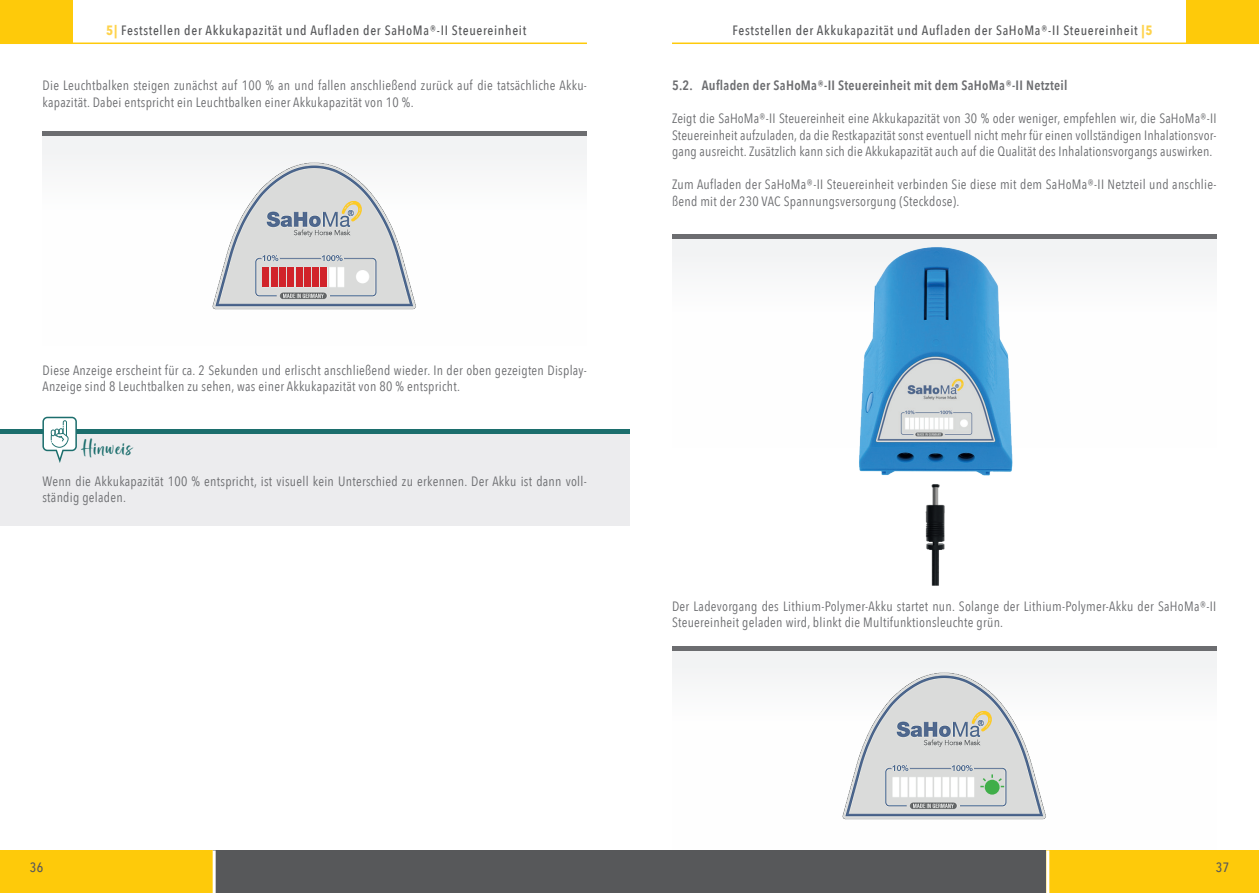
<style>
.page{position:relative;width:1259px;height:893px;background:#fff}
.page>*{position:absolute;margin:0;border:0;box-sizing:border-box;transform-origin:0 0}
.t1{font:18px "Astral Sisters";letter-spacing:.05em;color:#1c6e6d}
.t2{font:13.5px/16.5px "Avenir Next Condensed";letter-spacing:.02em;color:#6c6d70}
.t3{font:500 13.5px "Avenir Next Condensed";letter-spacing:.05em;color:#57585a}
.t4{font:600 13.5px "Avenir Next Condensed";letter-spacing:.02em;color:#6c6d70}
.s1{font-weight:700;color:#fed34c}
</style>
<div class="page">
<div style="left:0;top:850px;width:1259px;height:43px;background:#57585a"></div>
<div style="left:0;top:850px;width:213px;height:43px;background:#feca0a"></div>
<div style="left:1046px;top:850px;width:213px;height:43px;background:#feca0a"></div>
<hr style="left:213px;top:850px;width:3px;height:43px;background:#fff">
<hr style="left:1046px;top:850px;width:3px;height:43px;background:#fff">
<div style="left:0;top:0;width:72px;height:43px;background:#feca0a"></div>
<div style="left:1186px;top:0;width:73px;height:43px;background:#feca0a"></div>
<hr style="left:0;top:43px;width:587px;height:1px;background:#feca0a">
<hr style="left:672px;top:43px;width:587px;height:1px;background:#feca0a">
<hr style="left:43px;top:132px;width:544px;height:4px;background:#6c6d70">
<div style="left:0;top:432px;width:629px;height:94px;background:#ececee"></div>
<div style="left:0;top:429px;width:629px;height:5px;background:#1c6e6d"></div>
<svg style="left:42px;top:417px;width:35px;height:46px"></svg>
<hr style="left:672px;top:234px;width:544px;height:4px;background:#6c6d70">
<div style="left:672px;top:646px;width:544px;height:5px;background:#6c6d70"></div>
<img style="left:854px;top:245px;width:162px;height:341px">
<img style="left:202px;top:155px;width:223px;height:155px">
<div style="left:262px;top:267px;width:7px;height:20px;background:#d1232a"></div>
<img style="left:832px;top:665px;width:223px;height:155px">
<div style="left:984px;top:780px;width:15px;height:15px;background:#40ae49;border-radius:50%"></div>
<svg style="left:980px;top:774px;width:24px;height:13px"></svg>
<div style="left:271px;top:267px;width:6px;height:20px;background:#d1232a"></div>
<div style="left:279px;top:267px;width:7px;height:20px;background:#d1232a"></div>
<div style="left:287px;top:267px;width:7px;height:20px;background:#d1232a"></div>
<div style="left:296px;top:267px;width:6px;height:20px;background:#d1232a"></div>
<div style="left:304px;top:267px;width:7px;height:20px;background:#d1232a"></div>
<div style="left:312px;top:267px;width:7px;height:20px;background:#d1232a"></div>
<div style="left:320px;top:267px;width:7px;height:20px;background:#d1232a"></div>
<p class="t3" style="left:106px;top:22px;width:421px"><span class="s1">5|</span> Feststellen der Akkukapazität und Aufladen der SaHoMa®-II Steuereinheit</p>
<p class="t3" style="left:732px;top:22px;width:421px">Feststellen der Akkukapazität und Aufladen der SaHoMa®-II Steuereinheit <span class="s1">|5</span></p>
<p class="t2" style="left:43px;top:76px;width:546px">Die Leuchtbalken steigen zunächst auf 100 % an und fallen anschließend zurück auf die tatsächliche Akku&shy;kapazität. Dabei entspricht ein Leuchtbalken einer Akkukapazität von 10 %.</p>
<p class="t2" style="left:43px;top:361px;width:546px">Diese Anzeige erscheint für ca. 2 Sekunden und erlischt anschließend wieder. In der oben gezeigten Display-<br>Anzeige sind 8 Leuchtbalken zu sehen, was einer Akkukapazität von 80 % entspricht.</p>
<h1 class="t1" style="left:81px;top:436px;width:52px">Hinweis</h1>
<p class="t2" style="left:42px;top:472px;width:546px">Wenn die Akkukapazität 100 % entspricht, ist visuell kein Unterschied zu erkennen. Der Akku ist dann voll&shy;ständig geladen.</p>
<p class="t4" style="left:672px;top:74px;width:397px">5.2. Aufladen der SaHoMa®-II Steuereinheit mit dem SaHoMa®-II Netzteil</p>
<p class="t2" style="left:672px;top:109px;width:546px;text-align:justify">Zeigt die SaHoMa®-II Steuereinheit eine Akkukapazität von 30 % oder weniger, empfehlen wir, die SaHoMa®-II Steuereinheit aufzuladen, da die Restkapazität sonst eventuell nicht mehr für einen vollständigen Inhalationsvor&shy;gang ausreicht. Zusätzlich kann sich die Akkukapazität auch auf die Qualität des Inhalationsvorgangs auswirken.</p>
<p class="t2" style="left:672px;top:175px;width:546px">Zum Aufladen der SaHoMa®-II Steuereinheit verbinden Sie diese mit dem SaHoMa®-II Netzteil und anschlie&shy;ßend mit der 230 VAC Spannungsversorgung (Steckdose).</p>
<p class="t2" style="left:672px;top:597px;width:546px">Der Ladevorgang des Lithium-Polymer-Akku startet nun. Solange der Lithium-Polymer-Akku der SaHoMa®-II<br>Steuereinheit geladen wird, blinkt die Multifunktionsleuchte grün.</p>
<p class="t3" style="left:30px;top:860px;width:15px">36</p>
<p class="t3" style="left:1215px;top:860px;width:15px">37</p>
</div>
